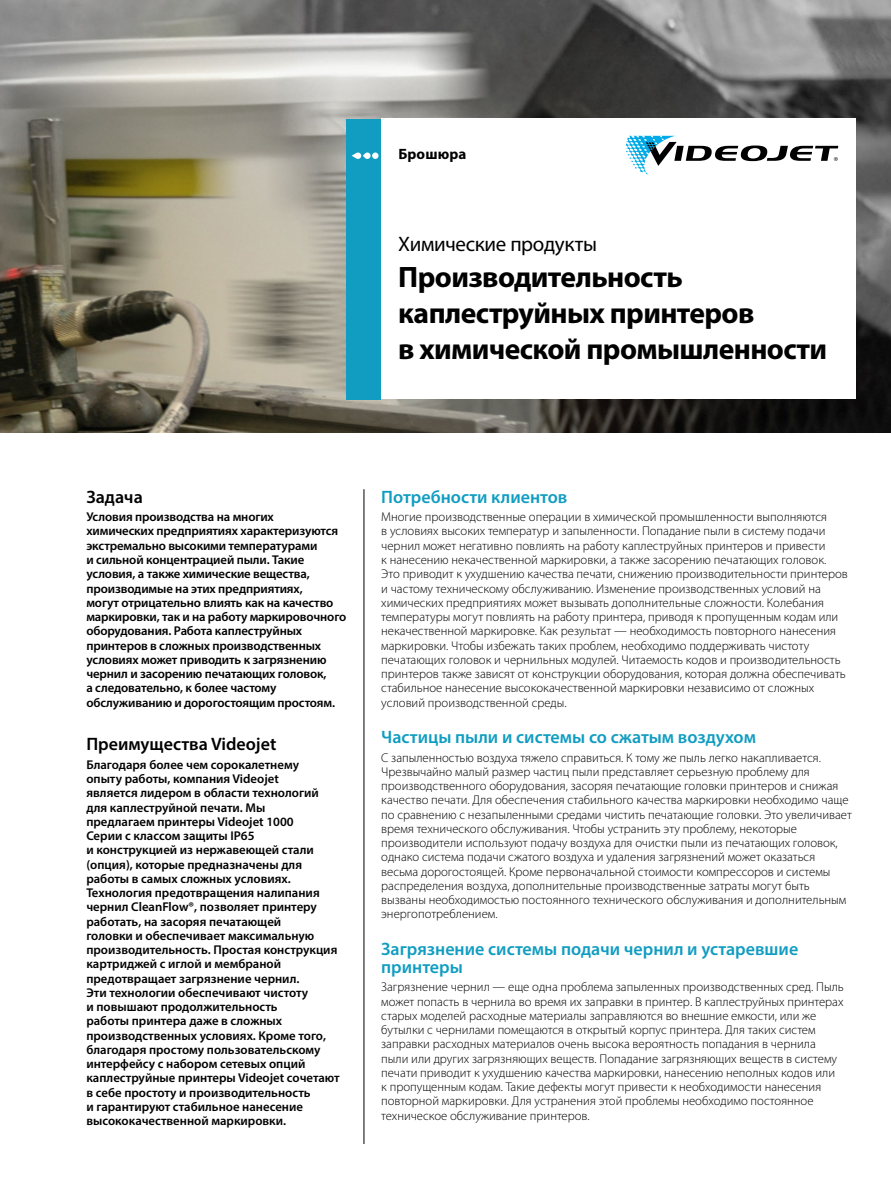
<style>
.page{position:relative;width:891px;height:1188px;background:#fff}
.page>*{position:absolute;margin:0;border:0;box-sizing:border-box;transform-origin:0 0}
.t1{font:700 29.7px/36px "Myriad Pro";letter-spacing:-.02em;color:#000}
.t2{font:21px "Myriad Pro";letter-spacing:-.015em;color:#000}
.t3{font:600 18px/18px "Myriad Pro";color:#109dc1}
.t4{font:600 18px "Myriad Pro";color:#000}
.t5{font:700 15px "Myriad Pro";letter-spacing:.005em;color:#000}
.t6{font:300 12.75px/14.2px "Myriad Pro";color:#000}
.t7{font:600 12.75px/14.2px "Myriad Pro";letter-spacing:-.005em;color:#000}
</style>
<div class="page">
<img style="left:0;top:0;width:891px;height:432px">
<hr style="left:364px;top:489px;width:1px;height:655px;background:#000">
<div style="left:381px;top:119px;width:474px;height:280px;background:#fff"></div>
<div style="left:347px;top:119px;width:34px;height:281px;background:#109dc1"></div>
<svg style="left:626px;top:136px;width:212px;height:39px"></svg>
<div style="left:372px;top:153px;width:7px;height:6px;background:#fff;border-radius:50%"></div>
<svg style="left:352px;top:153px;width:19px;height:6px"></svg>
<p class="t5" style="left:399px;top:144px;width:69px">Брошюра</p>
<h2 class="t2" style="left:398px;top:231px;width:200px">Химические продукты</h2>
<h1 class="t1" style="left:398px;top:258px;width:430px">Производительность каплеструйных принтеров<br>в химической промышленности</h1>
<h3 class="t4" style="left:86px;top:485px;width:58px">Задача</h3>
<p class="t7" style="left:86px;top:510px;width:261px">Условия производства на многих<br>химических предприятиях характеризуются экстремально высокими температурами<br>и сильной концентрацией пыли. Такие условия, а также химические вещества, производимые на этих предприятиях,<br>могут отрицательно влиять как на качество маркировки, так и на работу маркировочного оборудования. Работа каплеструйных принтеров в сложных производственных условиях может приводить к загрязнению чернил и засорению печатающих головок,<br>а следовательно, к более частому обслуживанию и дорогостоящим простоям.</p>
<h3 class="t4" style="left:86px;top:733px;width:192px">Преимущества Videojet</h3>
<p class="t7" style="left:86px;top:757px;width:255px">Благодаря более чем сорокалетнему<br>опыту работы, компания Videojet<br>является лидером в области технологий для каплеструйной печати. Мы<br>предлагаем принтеры Videojet 1000<br>Серии с классом защиты IP65<br>и конструкцией из нержавеющей стали (опция), которые предназначены для работы в самых сложных условиях.<br>Технология предотвращения налипания чернил CleanFlow®, позволяет принтеру работать, на засоряя печатающей<br>головки и обеспечивает максимальную производительность. Простая конструкция картриджей с иглой и мембраной предотвращает загрязнение чернил.<br>Эти технологии обеспечивают чистоту<br>и повышают продолжительность<br>работы принтера даже в сложных производственных условиях. Кроме того, благодаря простому пользовательскому интерфейсу с набором сетевых опций каплеструйные принтеры Videojet сочетают в себе простоту и производительность<br>и гарантируют стабильное нанесение высококачественной маркировки.</p>
<h3 class="t3" style="left:381px;top:487px;width:188px">Потребности клиентов</h3>
<p class="t6" style="left:381px;top:510px;width:468px">Многие производственные операции в химической промышленности выполняются<br>в условиях высоких температур и запыленности. Попадание пыли в систему подачи чернил может негативно повлиять на работу каплеструйных принтеров и привести<br>к нанесению некачественной маркировки, а также засорению печатающих головок.<br>Это приводит к ухудшению качества печати, снижению производительности принтеров и частому техническому обслуживанию. Изменение производственных условий на химических предприятиях может вызывать дополнительные сложности. Колебания температуры могут повлиять на работу принтера, приводя к пропущенным кодам или некачественной маркировке. Как результат — необходимость повторного нанесения маркировки. Чтобы избежать таких проблем, необходимо поддерживать чистоту печатающих головок и чернильных модулей. Читаемость кодов и производительность принтеров также зависят от конструкции оборудования, которая должна обеспечивать стабильное нанесение высококачественной маркировки независимо от сложных условий производственной среды.</p>
<h3 class="t3" style="left:381px;top:728px;width:376px">Частицы пыли и системы со сжатым воздухом</h3>
<p class="t6" style="left:381px;top:750px;width:472px">С запыленностью воздуха тяжело справиться. К тому же пыль легко накапливается.<br>Чрезвычайно малый размер частиц пыли представляет серьезную проблему для производственного оборудования, засоряя печатающие головки принтеров и снижая качество печати. Для обеспечения стабильного качества маркировки необходимо чаще по сравнению с незапыленными средами чистить печатающие головки. Это увеличивает время технического обслуживания. Чтобы устранить эту проблему, некоторые производители используют подачу воздуха для очистки пыли из печатающих головок, однако система подачи сжатого воздуха и удаления загрязнений может оказаться весьма дорогостоящей. Кроме первоначальной стоимости компрессоров и системы распределения воздуха, дополнительные производственные затраты могут быть вызваны необходимостью постоянного технического обслуживания и дополнительным энергопотреблением.</p>
<h3 class="t3" style="left:381px;top:939px;width:419px">Загрязнение системы подачи чернил и устаревшие принтеры</h3>
<p class="t6" style="left:381px;top:980px;width:464px">Загрязнение чернил — еще одна проблема запыленных производственных сред. Пыль может попасть в чернила во время их заправки в принтер. В каплеструйных принтерах старых моделей расходные материалы заправляются во внешние емкости, или же бутылки с чернилами помещаются в открытый корпус принтера. Для таких систем заправки расходных материалов очень высока вероятность попадания в чернила пыли или других загрязняющих веществ. Попадание загрязняющих веществ в систему печати приводит к ухудшению качества маркировки, нанесению неполных кодов или к пропущенным кодам. Такие дефекты могут привести к необходимости нанесения повторной маркировки. Для устранения этой проблемы необходимо постоянное техническое обслуживание принтеров.</p>
</div>
